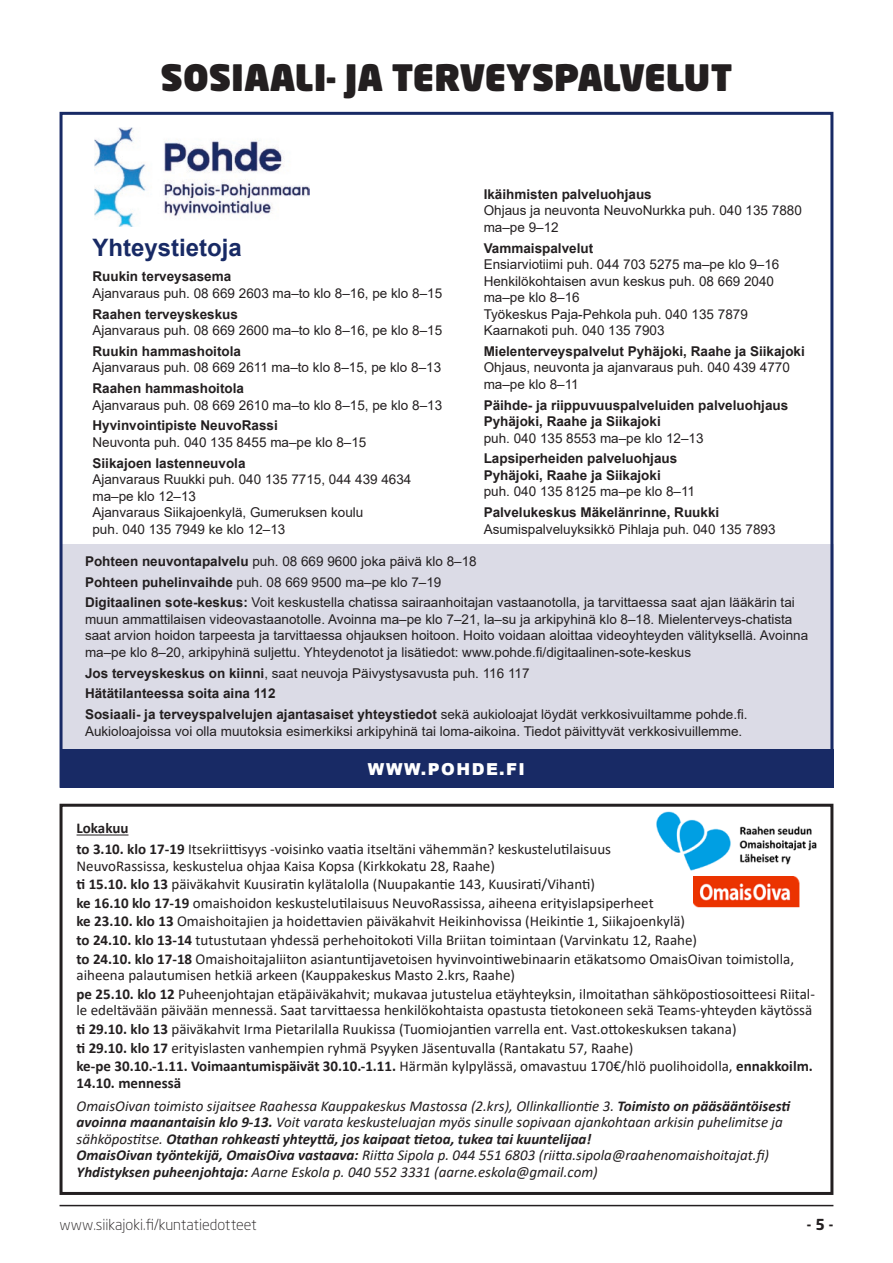
<style>
.page{position:relative;width:893px;height:1263px;background:#fff}
.page>*{position:absolute;margin:0;border:0;box-sizing:border-box;transform-origin:0 0}
.t1{font:900 36px "Neo Sans W1 G";color:#231f20}
.t2{font:700 24px "Arial";color:#182a65}
.t3{font:900 16.5px "Arial";letter-spacing:.095em;color:#fff}
.t4{font:15px/18.6px "Calibri";color:#231f20}
.t5{font:italic 15px/16.5px "Calibri";color:#231f20}
.t6{font:300 15px "Neo Sans W1 G";color:#231f20}
.t7{font:700 15px "Neo Sans W1 G";color:#231f20}
.t8{font:13.5px/16.5px "Arial";color:#231f20}
.t9{font:700 13.5px/16.5px "Arial";color:#231f20}
.s1{font-weight:700}
.s2{font-weight:400}
.s3{font-weight:700;font-style:normal}
</style>
<div class="page">
<hr style="left:60px;top:1205px;width:773px;height:1px;background:#231f20">
<div style="left:60px;top:544px;width:773px;height:205px;background:#dbdbe6"></div>
<img style="left:95px;top:127px;width:214px;height:99px">
<div style="left:60px;top:749px;width:773px;height:39px;background:#182a65"></div>
<div style="left:60px;top:804px;width:773px;height:391px;border:3px solid #231f20"></div>
<hr style="left:77px;top:834px;width:51px;height:1px;background:#231f20">
<img style="left:656px;top:811px;width:161px;height:60px">
<img style="left:694px;top:876px;width:106px;height:31px">
<h1 class="t1" style="left:161px;top:54px;width:573px">SOSIAALI- JA TERVEYSPALVELUT</h1>
<h2 class="t2" style="left:92px;top:231px;width:151px">Yhteystietoja</h2>
<p class="t9" style="left:92px;top:268px;width:140px">Ruukin terveysasema</p>
<p class="t8" style="left:92px;top:285px;width:351px">Ajanvaraus puh. 08 669 2603 ma–to klo 8–16, pe klo 8–15</p>
<p class="t9" style="left:92px;top:306px;width:147px">Raahen terveyskeskus</p>
<p class="t8" style="left:92px;top:322px;width:351px">Ajanvaraus puh. 08 669 2600 ma–to klo 8–16, pe klo 8–15</p>
<p class="t9" style="left:92px;top:343px;width:150px">Ruukin hammashoitola</p>
<p class="t8" style="left:92px;top:359px;width:350px">Ajanvaraus puh. 08 669 2611 ma–to klo 8–15, pe klo 8–13</p>
<p class="t9" style="left:92px;top:380px;width:153px">Raahen hammashoitola</p>
<p class="t8" style="left:92px;top:396px;width:351px">Ajanvaraus puh. 08 669 2610 ma–to klo 8–15, pe klo 8–13</p>
<p class="t9" style="left:92px;top:417px;width:187px">Hyvinvointipiste NeuvoRassi</p>
<p class="t8" style="left:92px;top:434px;width:275px">Neuvonta puh. 040 135 8455 ma–pe klo 8–15</p>
<p class="t9" style="left:92px;top:455px;width:155px">Siikajoen lastenneuvola</p>
<p class="t8" style="left:92px;top:471px;width:320px">Ajanvaraus Ruukki puh. 040 135 7715, 044 439 4634 ma–pe klo 12–13<br>Ajanvaraus Siikajoenkylä, Gumeruksen koulu<br>puh. 040 135 7949 ke klo 12–13</p>
<p class="t9" style="left:484px;top:186px;width:170px">Ikäihmisten palveluohjaus</p>
<p class="t8" style="left:484px;top:202px;width:320px">Ohjaus ja neuvonta NeuvoNurkka puh. 040 135 7880 ma–pe 9–12</p>
<p class="t9" style="left:484px;top:240px;width:111px">Vammaispalvelut</p>
<p class="t8" style="left:484px;top:256px;width:297px">Ensiarviotiimi puh. 044 703 5275 ma–pe klo 9–16<br>Henkilökohtaisen avun keskus puh. 08 669 2040 ma–pe klo 8–16<br>Työkeskus Paja-Pehkola puh. 040 135 7879<br>Kaarnakoti puh. 040 135 7903</p>
<p class="t9" style="left:484px;top:343px;width:323px">Mielenterveyspalvelut Pyhäjoki, Raahe ja Siikajoki</p>
<p class="t8" style="left:484px;top:359px;width:308px">Ohjaus, neuvonta ja ajanvaraus puh. 040 439 4770 ma–pe klo 8–11</p>
<p class="t9" style="left:484px;top:397px;width:306px">Päihde- ja riippuvuuspalveluiden palveluohjaus<br>Pyhäjoki, Raahe ja Siikajoki</p>
<p class="t8" style="left:484px;top:429px;width:221px">puh. 040 135 8553 ma–pe klo 12–13</p>
<p class="t9" style="left:484px;top:450px;width:195px">Lapsiperheiden palveluohjaus<br>Pyhäjoki, Raahe ja Siikajoki</p>
<p class="t8" style="left:484px;top:483px;width:213px">puh. 040 135 8125 ma–pe klo 8–11</p>
<p class="t9" style="left:484px;top:504px;width:237px">Palvelukeskus Mäkelänrinne, Ruukki</p>
<p class="t8" style="left:484px;top:520px;width:293px">Asumispalveluyksikkö Pihlaja puh. 040 135 7893</p>
<p class="t8" style="left:85px;top:551px;width:711px;line-height:20.7px"><span class="s1">Pohteen neuvontapalvelu</span> puh. 08 669 9600 joka päivä klo 8–18<br><span class="s1">Pohteen puhelinvaihde</span> puh. 08 669 9500 ma–pe klo 7–19<br><span class="s1">Digitaalinen sote-keskus:</span> Voit keskustella chatissa sairaanhoitajan vastaanotolla, ja tarvittaessa saat ajan lääkärin tai</p>
<p class="t8" style="left:85px;top:611px;width:725px">muun ammattilaisen videovastaanotolle. Avoinna ma–pe klo 7–21, la–su ja arkipyhinä klo 8–18. Mielenterveys-chatista saat arvion hoidon tarpeesta ja tarvittaessa ohjauksen hoitoon. Hoito voidaan aloittaa videoyhteyden välityksellä. Avoinna ma–pe klo 8–20, arkipyhinä suljettu. Yhteydenotot ja lisätiedot: www.pohde.fi/digitaalinen-sote-keskus</p>
<p class="t9" style="left:85px;top:663px;width:664px;line-height:20.7px">Jos terveyskeskus on kiinni<span class="s2">, saat neuvoja Päivystysavusta puh. 116 117<br></span>Hätätilanteessa soita aina 112<br>Sosiaali- ja terveyspalvelujen ajantasaiset yhteystiedot <span class="s2">sekä aukioloajat löydät verkkosivuiltamme pohde.fi.</span></p>
<p class="t8" style="left:85px;top:722px;width:659px">Aukioloajoissa voi olla muutoksia esimerkiksi arkipyhinä tai loma-aikoina. Tiedot päivittyvät verkkosivuillemme.</p>
<p class="t3" style="left:368px;top:757px;width:159px">WWW.POHDE.FI</p>
<p class="t4" style="left:77px;top:818px;width:536px;line-height:20.7px"><span class="s1">Lokakuu<br>to 3.10. klo 17-19</span> Itsekriittisyys -voisinko vaatia itseltäni vähemmän? keskustelutilaisuus</p>
<p class="t4" style="left:77px;top:856px;width:719px">NeuvoRassissa, keskustelua ohjaa Kaisa Kopsa (Kirkkokatu 28, Raahe)<br><span class="s1">ti 15.10. klo 13</span> päiväkahvit Kuusiratin kylätalolla (Nuupakantie 143, Kuusirati/Vihanti)<br><span class="s1">ke 16.10 klo 17-19</span> omaishoidon keskustelutilaisuus NeuvoRassissa, aiheena erityislapsiperheet<br><span class="s1">ke 23.10. klo 13</span> Omaishoitajien ja hoidettavien päiväkahvit Heikinhovissa (Heikintie 1, Siikajoenkylä)<br><span class="s1">to 24.10. klo 13-14</span> tutustutaan yhdessä perhehoitokoti Villa Briitan toimintaan (Varvinkatu 12, Raahe)<br><span class="s1">to 24.10. klo 17-18</span> Omaishoitajaliiton asiantuntijavetoisen hyvinvointiwebinaarin etäkatsomo OmaisOivan toimistolla,</p>
<p class="t4" style="left:77px;top:965px;width:740px">aiheena palautumisen hetkiä arkeen (Kauppakeskus Masto 2.krs, Raahe)<br><span class="s1">pe 25.10. klo 12</span> Puheenjohtajan etäpäiväkahvit; mukavaa jutustelua etäyhteyksin, ilmoitathan sähköpostiosoitteesi Riital-</p>
<p class="t4" style="left:77px;top:1001px;width:738px">le edeltävään päivään mennessä. Saat tarvittaessa henkilökohtaista opastusta tietokoneen sekä Teams-yhteyden käytössä <span class="s1">ti 29.10. klo 13</span> päiväkahvit Irma Pietarilalla Ruukissa (Tuomiojantien varrella ent. Vast.ottokeskuksen takana)<br><span class="s1">ti 29.10. klo 17</span> erityislasten vanhempien ryhmä Psyyken Jäsentuvalla (Rantakatu 57, Raahe)<br><span class="s1">ke-pe 30.10.-1.11. Voimaantumispäivät 30.10.-1.11.</span> Härmän kylpylässä, omavastuu 170€/hlö puolihoidolla, <span class="s1">ennakkoilm.</span></p>
<p class="t5" style="left:77px;top:1071px;width:716px;line-height:22.8px"><span class="s3">14.10. mennessä<br></span>OmaisOivan toimisto sijaitsee Raahessa Kauppakeskus Mastossa (2.krs), Ollinkalliontie 3. <span class="s1">Toimisto on pääsääntöisesti</span></p>
<p class="t5" style="left:77px;top:1113px;width:708px"><span class="s1">avoinna maanantaisin klo 9-13.</span> Voit varata keskusteluajan myös sinulle sopivaan ajankohtaan arkisin puhelimitse ja sähköpostitse. <span class="s1">Otathan rohkeasti yhteyttä, jos kaipaat tietoa, tukea tai kuuntelijaa!<br>OmaisOivan työntekijä, OmaisOiva vastaava:</span> Riitta Sipola p. 044 551 6803 (riitta.sipola@raahenomaishoitajat.fi)<br><span class="s1">Yhdistyksen puheenjohtaja:</span> Aarne Eskola p. 040 552 3331 (aarne.eskola@gmail.com)</p>
<p class="t6" style="left:60px;top:1215px;width:199px">www.siikajoki.fi/kuntatiedotteet</p>
<p class="t7" style="left:807px;top:1215px;width:28px">- 5 -</p>
</div>
